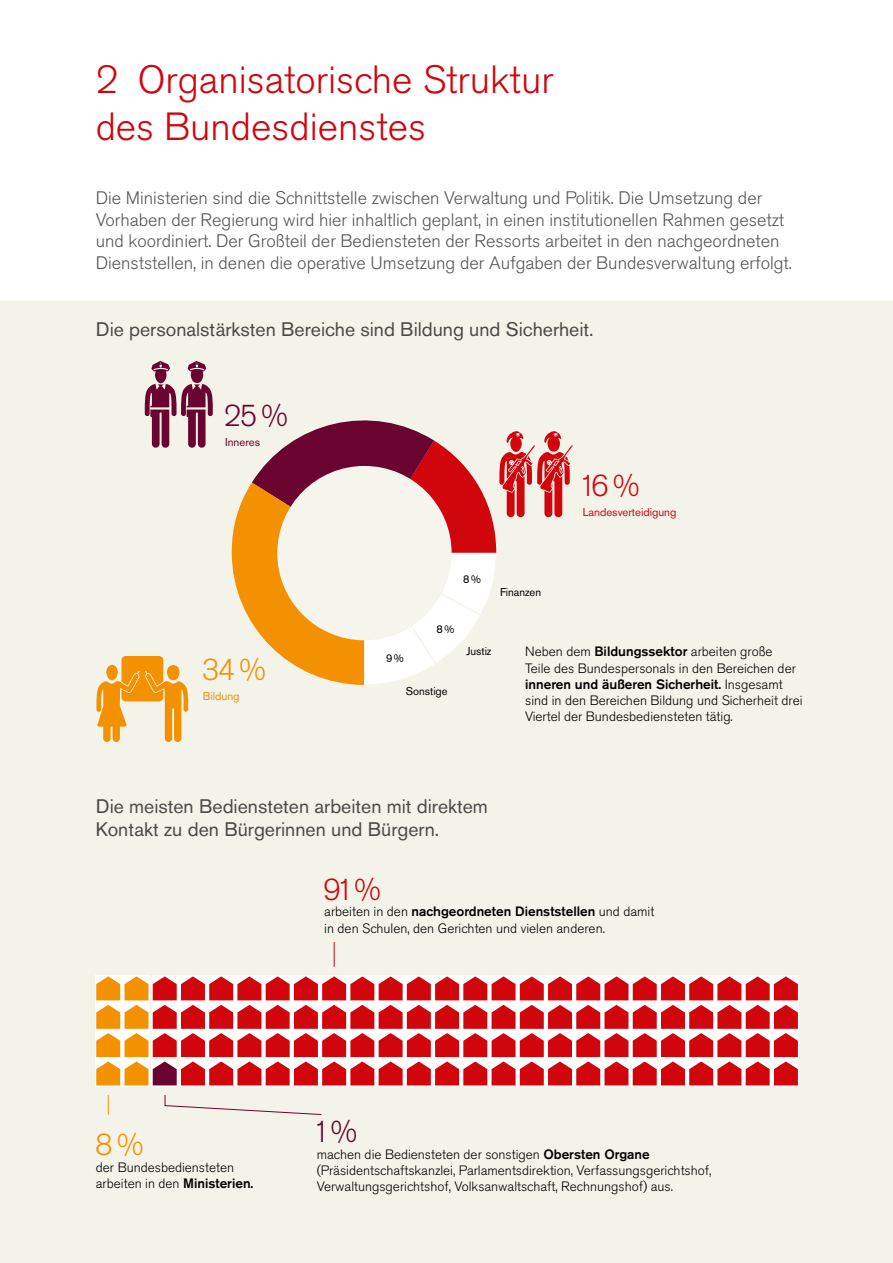
<style>
.page{position:relative;width:893px;height:1263px;background:#fff}
.page>*{position:absolute;margin:0;border:0;box-sizing:border-box;transform-origin:0 0}
.Bereiche{font:300 39px/46.8px "Akzidenz Grotesk Pro";color:#d1050c}
.p_prozente_groß{font:300 30px "Akzidenz Grotesk Pro";color:#d1050c}
.p_prozente_groß-2{font:300 30px "Akzidenz Grotesk Pro";color:#6b0330}
.p_prozente_groß-3{font:300 30px "Akzidenz Grotesk Pro";color:#f39100}
.definalsh3{font:19.5px/23.4px "Akzidenz Grotesk Pro";color:#494948}
.p_intro{font:300 18px/21.6px "Akzidenz Grotesk Pro";color:#565656}
.ptext{font:300 13.5px/16.2px "Akzidenz Grotesk Pro";color:#000}
.t1{font:11.25px "Akzidenz Grotesk Pro";letter-spacing:-.005em;color:#000}
.t2{font:11.25px "Akzidenz Grotesk Pro";color:#d1050c}
.t3{font:11.25px "Akzidenz Grotesk Pro";color:#f39100}
.t4{font:11.25px "Akzidenz Grotesk Pro";color:#6b0330}
.s1{font-weight:500}
</style>
<div class="page">
<div style="left:0;top:302px;width:893px;height:961px;background:#f4f3ea"></div>
<svg style="left:145px;top:361px;width:68px;height:87px"></svg>
<svg style="left:232px;top:420px;width:341px;height:265px"></svg>
<svg style="left:96px;top:656px;width:92px;height:86px"></svg>
<div style="left:106px;top:665px;width:12px;height:15px;background:#f39100;border-radius:50%"></div>
<svg style="left:95px;top:975px;width:55px;height:111px"></svg>
<svg style="left:334px;top:942px;width:1px;height:25px"></svg>
<svg style="left:108px;top:1095px;width:1px;height:19px"></svg>
<svg style="left:164px;top:1095px;width:158px;height:20px"></svg>
<svg style="left:96px;top:976px;width:702px;height:109px;background:#e26764"></svg>
<h2 class="Bereiche" style="left:96px;top:56px;width:459px">2 Organisatorische Struktur des Bundesdienstes</h2>
<p class="p_intro" style="left:96px;top:187px;width:698px">Die Ministerien sind die Schnittstelle zwischen Verwaltung und Politik. Die Umsetzung der Vorhaben der Regierung wird hier inhaltlich geplant, in einen institutionellen Rahmen gesetzt und koordiniert. Der Großteil der Bediensteten der Ressorts arbeitet in den nachgeordneten Dienststellen, in denen die operative Umsetzung der Aufgaben der Bundesverwaltung erfolgt.</p>
<h3 class="definalsh3" style="left:96px;top:317px;width:499px">Die personalstärksten Bereiche sind Bildung und Sicherheit.</h3>
<h2 class="p_prozente_groß-2" style="left:225px;top:396px;width:64px">25 %</h2>
<p class="t4" style="left:225px;top:435px;width:36px">Inneres</p>
<h2 class="p_prozente_groß-3" style="left:203px;top:650px;width:65px">34 %</h2>
<p class="t3" style="left:203px;top:689px;width:38px">Bildung</p>
<h2 class="p_prozente_groß" style="left:583px;top:466px;width:58px">16 %</h2>
<p class="t2" style="left:583px;top:505px;width:95px">Landesverteidigung</p>
<p class="t1" style="left:463px;top:572px;width:19px">8 %</p>
<p class="t1" style="left:500px;top:585px;width:43px">Finanzen</p>
<p class="t1" style="left:386px;top:651px;width:19px">9 %</p>
<p class="t1" style="left:437px;top:621px;width:19px">8 %</p>
<p class="t1" style="left:406px;top:683px;width:43px">Sonstige</p>
<p class="t1" style="left:466px;top:644px;width:26px">Justiz</p>
<p class="ptext" style="left:525px;top:644px;width:279px">Neben dem <span class="s1">Bildungssektor</span> arbeiten große<br>Teile des Bundespersonals in den Bereichen der <span class="s1">inneren und äußeren Sicherheit.</span> Insgesamt sind in den Bereichen Bildung und Sicherheit drei Viertel der Bundesbediensteten tätig.</p>
<h3 class="definalsh3" style="left:96px;top:794px;width:394px">Die meisten Bediensteten arbeiten mit direktem<br>Kontakt zu den Bürgerinnen und Bürgern.</h3>
<p class="p_prozente_groß" style="left:324px;top:870px;width:58px">91%</p>
<p class="ptext" style="left:324px;top:904px;width:332px">arbeiten in den <span class="s1">nachgeordneten Dienststellen</span> und damit in den Schulen, den Gerichten und vielen anderen.</p>
<p class="p_prozente_groß-3" style="left:96px;top:1125px;width:49px">8%</p>
<p class="ptext" style="left:96px;top:1159px;width:159px">der Bundesbediensteten arbeiten in den <span class="s1">Ministerien.</span></p>
<p class="p_prozente_groß-2" style="left:317px;top:1112px;width:42px">1%</p>
<p class="ptext" style="left:317px;top:1146px;width:396px">machen die Bediensteten der sonstigen <span class="s1">Obersten Organe </span>(Präsidentschaftskanzlei, Parlamentsdirektion, Verfassungsgerichtshof,<br>Verwaltungsgerichtshof, Volksanwaltschaft, Rechnungshof) aus.</p>
</div>
